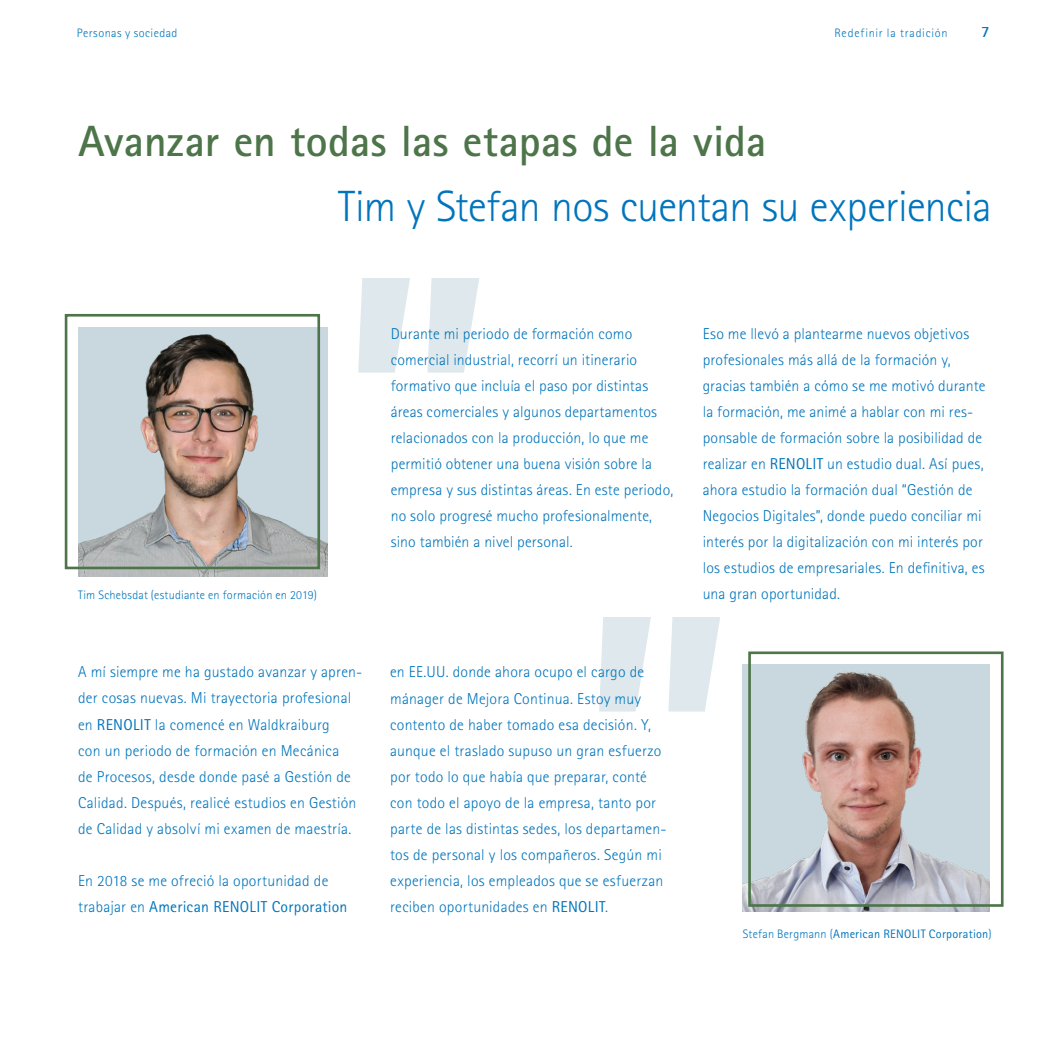
<style>
.page{position:relative;width:1042px;height:1042px;background:#fff}
.page>*{position:absolute;margin:0;border:0;box-sizing:border-box;transform-origin:0 0}
.t1{font:300 43.75px "Rotis Sans Serif Std";letter-spacing:-.015em;color:#0075bc}
.t2{font:700 43.75px "Rotis Sans Serif Std";letter-spacing:.005em;color:#4d7549}
.t3{font:300 15.75px/26.1px "Rotis Sans Serif Std";letter-spacing:.01em;color:#0075bc}
.t4{font:700 15.75px "Rotis Sans Serif Std";color:#0075bc}
.t5{font:300 12.25px "Rotis Sans Serif Std";letter-spacing:.03em;color:#0075bc}
.t6{font:12.25px "Rotis Sans Serif Std";letter-spacing:.02em;color:#0075bc}
.t7{font:300 12.25px "Rotis Sans Serif Std";letter-spacing:.065em;color:#0075bc}
.s1{font-weight:400}
.s2{font-weight:300}
</style>
<div class="page">
<img style="left:79px;top:327px;width:249px;height:249px">
<div style="left:65px;top:314px;width:255px;height:255px;border:3px solid #4d7549"></div>
<img style="left:742px;top:664px;width:248px;height:248px">
<div style="left:748px;top:651px;width:255px;height:256px;border:3px solid #4d7549"></div>
<svg style="left:358px;top:278px;width:121px;height:94px"></svg>
<svg style="left:599px;top:617px;width:121px;height:94px"></svg>
<p class="t5" style="left:77px;top:26px;width:102px">Personas y sociedad</p>
<p class="t7" style="left:834px;top:26px;width:115px">Redefinir la tradición</p>
<p class="t4" style="left:981px;top:22px;width:10px">7</p>
<h1 class="t2" style="left:78px;top:114px;width:690px">Avanzar en todas las etapas de la vida</h1>
<h1 class="t1" style="left:338px;top:182px;width:655px">Tim y Stefan nos cuentan su experiencia</h1>
<p class="t5" style="left:78px;top:588px;width:240px">Tim Schebsdat (estudiante en formación en 2019)</p>
<p class="t3" style="left:391px;top:320px;width:284px">Durante mi periodo de formación como comercial industrial, recorrí un itinerario formativo que incluía el paso por distintas áreas comerciales y algunos departamentos relacionados con la producción, lo que me permitió obtener una buena visión sobre la empresa y sus distintas áreas. En este periodo, no solo progresé mucho profesionalmente, sino también a nivel personal.</p>
<p class="t3" style="left:703px;top:321px;width:284px">Eso me llevó a plantearme nuevos objetivos profesionales más allá de la formación y, gracias también a cómo se me motivó durante la formación, me animé a hablar con mi res&shy;ponsable de formación sobre la posibilidad de realizar en <span class="s1">RENOLIT</span> un estudio dual. Así pues, ahora estudio la formación dual “Gestión de Negocios Digitales”, donde puedo conciliar mi interés por la digitalización con mi interés por los estudios de empresariales. En definitiva, es una gran oportunidad.</p>
<p class="t3" style="left:78px;top:659px;width:286px">A mí siempre me ha gustado avanzar y apren&shy;der cosas nuevas. Mi trayectoria profesional en <span class="s1">RENOLIT</span> la comencé en Waldkraiburg<br>con un periodo de formación en Mecánica<br>de Procesos, desde donde pasé a Gestión de Calidad. Después, realicé estudios en Gestión de Calidad y absolví mi examen de maestría.</p>
<p class="t3" style="left:78px;top:868px;width:271px">En 2018 se me ofreció la oportunidad de trabajar en <span class="s1">American RENOLIT Corporation</span></p>
<p class="t3" style="left:390px;top:659px;width:278px">en EE.UU. donde ahora ocupo el cargo de mánager de Mejora Continua. Estoy muy contento de haber tomado esa decisión. Y, aunque el traslado supuso un gran esfuerzo por todo lo que había que preparar, conté con todo el apoyo de la empresa, tanto por parte de las distintas sedes, los departamen&shy;tos de personal y los compañeros. Según mi experiencia, los empleados que se esfuerzan reciben oportunidades en <span class="s1">RENOLIT</span>.</p>
<p class="t6" style="left:743px;top:926px;width:250px"><span class="s2">Stefan Bergmann (</span>American RENOLIT Corporation<span class="s2">)</span></p>
</div>
